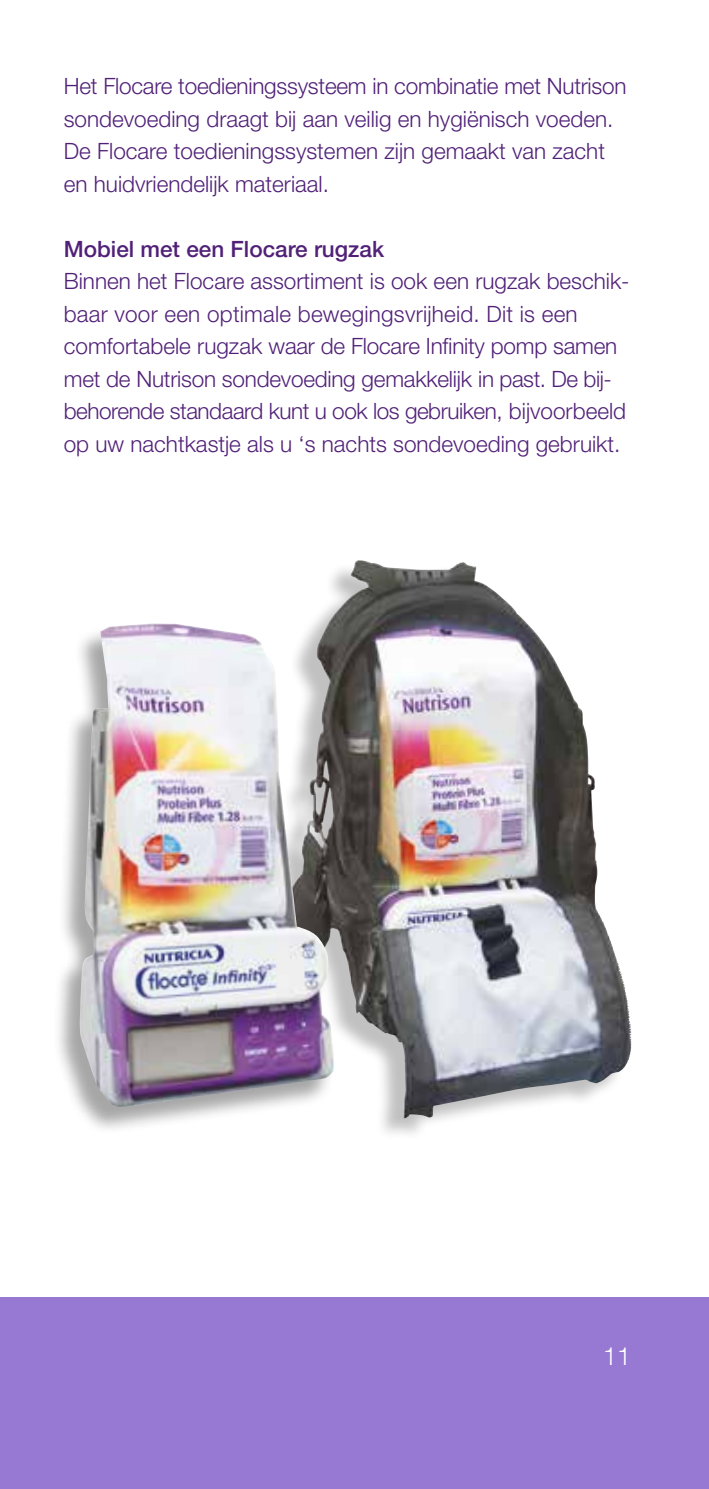
<style>
.page{position:relative;width:709px;height:1489px;background:#fff}
.page>*{position:absolute;margin:0;border:0;box-sizing:border-box;transform-origin:0 0}
.t1{font:300 25px "Helvetica Neue LT Std";color:#fff}
.t2{font:300 22.5px/32.5px "Helvetica Neue LT Std";color:#512178}
.t3{font:500 22.5px "Helvetica Neue LT Std";color:#512178}
</style>
<div class="page">
<div style="left:0;top:1297px;width:709px;height:191px;background:#9778d3"></div>
<div style="left:237px;top:561px;width:389px;height:581px;background:#000;opacity:.25"></div>
<img style="left:265px;top:560px;width:164px;height:558px">
<div style="left:52px;top:624px;width:281px;height:510px;background:#000;opacity:.35"></div>
<img style="left:80px;top:623px;width:254px;height:484px">
<p class="t2" style="left:64px;top:69px;width:564px">Het Flocare toedieningssysteem in combinatie met Nutrison sondevoeding draagt bij aan veilig en hygiënisch voeden.<br>De Flocare toedieningssystemen zijn gemaakt van zacht en huidvriendelijk materiaal.</p>
<p class="t3" style="left:64px;top:235px;width:322px">Mobiel met een Flocare rugzak</p>
<p class="t2" style="left:64px;top:264px;width:567px">Binnen het Flocare assortiment is ook een rugzak beschik&shy;baar voor een optimale bewegingsvrijheid. Dit is een comfortabele rugzak waar de Flocare Infinity pomp samen met de Nutrison sondevoeding gemakkelijk in past. De bij&shy;behorende standaard kunt u ook los gebruiken, bijvoorbeeld op uw nachtkastje als u ‘s nachts sondevoeding gebruikt.</p>
<p class="t1" style="left:603px;top:1340px;width:29px">11</p>
</div>
